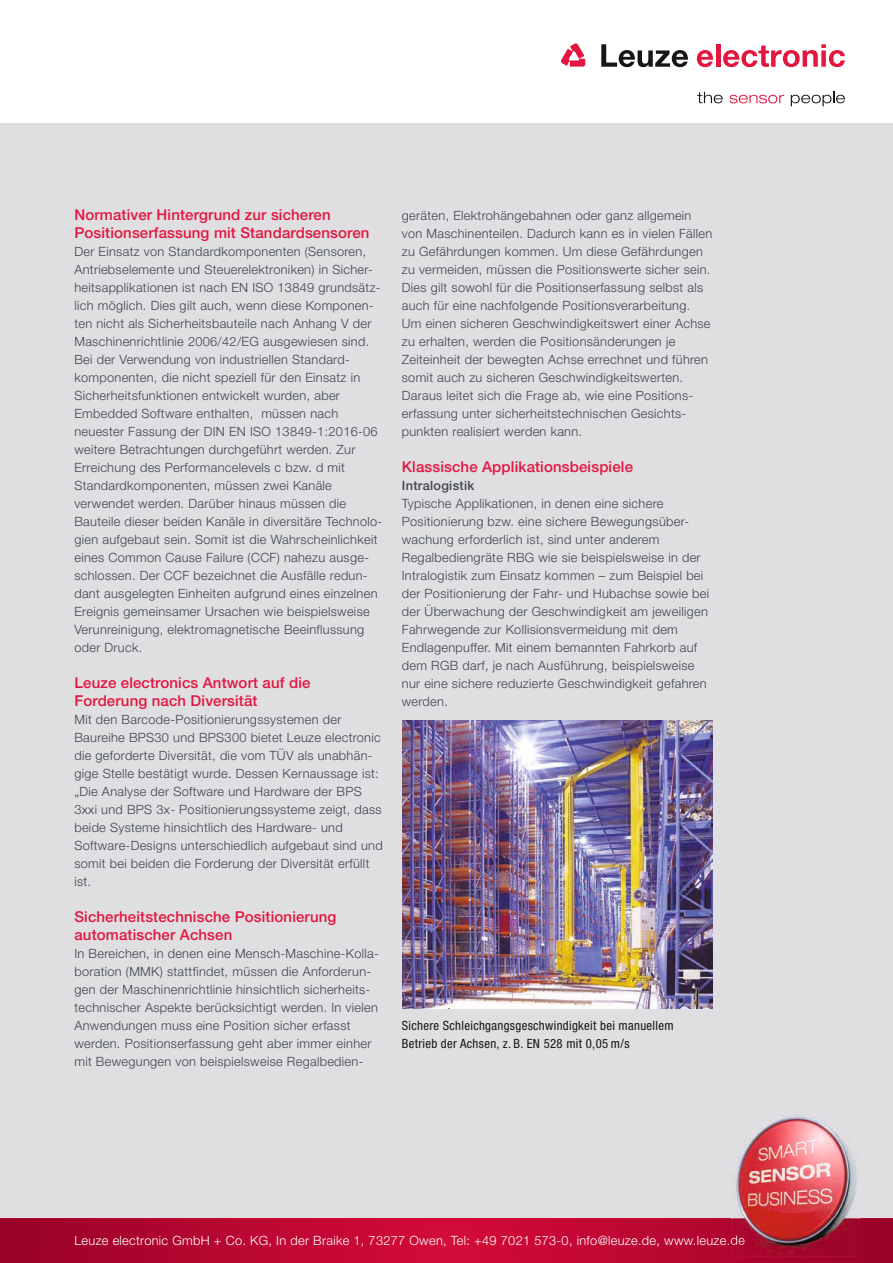
<style>
.page{position:relative;width:893px;height:1263px;background:#fff}
.page>*{position:absolute;margin:0;border:0;box-sizing:border-box;transform-origin:0 0}
.t1{font:500 15px/18px "Helvetica Neue LT Pro";letter-spacing:.01em;color:#e31640}
.t2{font:300 12.75px/18px "Helvetica Neue LT Pro";letter-spacing:.025em;color:#3d454e}
.t3{font:300 12.75px "Helvetica Neue LT Pro";letter-spacing:.025em;color:#fff}
.t4{font:condensed 12.75px/18px "Helvetica Neue LT Pro";letter-spacing:.025em;color:#151616}
.t5{font:500 12.75px "Helvetica Neue LT Pro";letter-spacing:.025em;color:#3d454e}
</style>
<div class="page">
<div style="left:0;top:123px;width:893px;height:1140px;background:#dfdee0"></div>
<img style="left:733px;top:1117px;width:124px;height:101px">
<svg style="left:0;top:1218px;width:893px;height:45px;background:#b60930"></svg>
<img style="left:402px;top:721px;width:311px;height:288px">
<svg style="left:561px;top:43px;width:24px;height:24px"></svg>
<svg style="left:697px;top:50px;width:16px;height:17px"></svg>
<hr style="left:716px;top:44px;width:4px;height:23px;background:#e31640">
<svg style="left:723px;top:44px;width:122px;height:23px"></svg>
<svg style="left:730px;top:95px;width:54px;height:8px"></svg>
<svg style="left:601px;top:44px;width:87px;height:23px"></svg>
<svg style="left:697px;top:92px;width:26px;height:11px"></svg>
<svg style="left:791px;top:92px;width:54px;height:14px"></svg>
<p class="t1" style="left:74px;top:205px;width:296px">Normativer Hintergrund zur sicheren<br>Positionserfassung mit Standardsensoren</p>
<p class="t2" style="left:74px;top:242px;width:309px">Der Einsatz von Standardkomponenten (Sensoren, Antriebselemente und Steuerelektroniken) in Sicher&shy;heitsapplikationen ist nach EN ISO 13849 grundsätz&shy;lich möglich. Dies gilt auch, wenn diese Komponen&shy;ten nicht als Sicherheitsbauteile nach Anhang V der Maschinenrichtlinie 2006/42/EG ausgewiesen sind.<br>Bei der Verwendung von industriellen Standard&shy;komponenten, die nicht speziell für den Einsatz in Sicherheitsfunktionen entwickelt wurden, aber Embedded Software enthalten, müssen nach neuester Fassung der DIN EN ISO 13849-1:2016-06 weitere Betrachtungen durchgeführt werden. Zur Erreichung des Performancelevels c bzw. d mit Standardkomponenten, müssen zwei Kanäle verwendet werden. Darüber hinaus müssen die Bauteile dieser beiden Kanäle in diversitäre Technolo&shy;gien aufgebaut sein. Somit ist die Wahrscheinlichkeit eines Common Cause Failure (CCF) nahezu ausge&shy;schlossen. Der CCF bezeichnet die Ausfälle redun&shy;dant ausgelegten Einheiten aufgrund eines einzelnen Ereignis gemeinsamer Ursachen wie beispielsweise Verunreinigung, elektromagnetische Beeinflussung oder Druck.</p>
<p class="t1" style="left:74px;top:673px;width:238px">Leuze electronics Antwort auf die<br>Forderung nach Diversität</p>
<p class="t2" style="left:74px;top:710px;width:310px">Mit den Barcode-Positionierungssystemen der Baureihe BPS30 und BPS300 bietet Leuze electronic die geforderte Diversität, die vom TÜV als unabhän&shy;gige Stelle bestätigt wurde. Dessen Kernaussage ist: „Die Analyse der Software und Hardware der BPS 3xxi und BPS 3x- Positionierungssysteme zeigt, dass beide Systeme hinsichtlich des Hardware- und Software-Designs unterschiedlich aufgebaut sind und somit bei beiden die Forderung der Diversität erfüllt ist.</p>
<p class="t1" style="left:74px;top:907px;width:264px">Sicherheitstechnische Positionierung automatischer Achsen</p>
<p class="t2" style="left:74px;top:944px;width:306px">In Bereichen, in denen eine Mensch-Maschine-Kolla&shy;boration (MMK) stattfindet, müssen die Anforderun&shy;gen der Maschinenrichtlinie hinsichtlich sicherheits&shy;technischer Aspekte berücksichtigt werden. In vielen Anwendungen muss eine Position sicher erfasst werden. Positionserfassung geht aber immer einher mit Bewegungen von beispielsweise Regalbedien-</p>
<p class="t2" style="left:402px;top:206px;width:312px">geräten, Elektrohängebahnen oder ganz allgemein von Maschinenteilen. Dadurch kann es in vielen Fällen zu Gefährdungen kommen. Um diese Gefährdungen zu vermeiden, müssen die Positionswerte sicher sein.<br>Dies gilt sowohl für die Positionserfassung selbst als auch für eine nachfolgende Positionsverarbeitung.<br>Um einen sicheren Geschwindigkeitswert einer Achse zu erhalten, werden die Positionsänderungen je Zeiteinheit der bewegten Achse errechnet und führen somit auch zu sicheren Geschwindigkeitswerten.<br>Daraus leitet sich die Frage ab, wie eine Positions&shy;erfassung unter sicherheitstechnischen Gesichts&shy;punkten realisiert werden kann.</p>
<p class="t1" style="left:402px;top:457px;width:233px">Klassische Applikationsbeispiele</p>
<p class="t5" style="left:402px;top:478px;width:74px">Intralogistik</p>
<p class="t2" style="left:402px;top:494px;width:309px">Typische Applikationen, in denen eine sichere Positionierung bzw. eine sichere Bewegungsüber&shy;wachung erforderlich ist, sind unter anderem Regalbediengräte RBG wie sie beispielsweise in der Intralogistik zum Einsatz kommen – zum Beispiel bei der Positionierung der Fahr- und Hubachse sowie bei der Überwachung der Geschwindigkeit am jeweiligen Fahrwegende zur Kollisionsvermeidung mit dem Endlagenpuffer. Mit einem bemannten Fahrkorb auf dem RGB darf, je nach Ausführung, beispielsweise nur eine sichere reduzierte Geschwindigkeit gefahren werden.</p>
<p class="t4" style="left:402px;top:1016px;width:273px">Sichere Schleichgangsgeschwindigkeit bei manuellem<br>Betrieb der Achsen, z. B. EN 528 mit 0,05 m/s</p>
<p class="t3" style="left:74px;top:1232px;width:672px">Leuze electronic GmbH + Co. KG, In der Braike 1, 73277 Owen, Tel: +49 7021 573-0, info@leuze.de, www.leuze.de</p>
</div>
